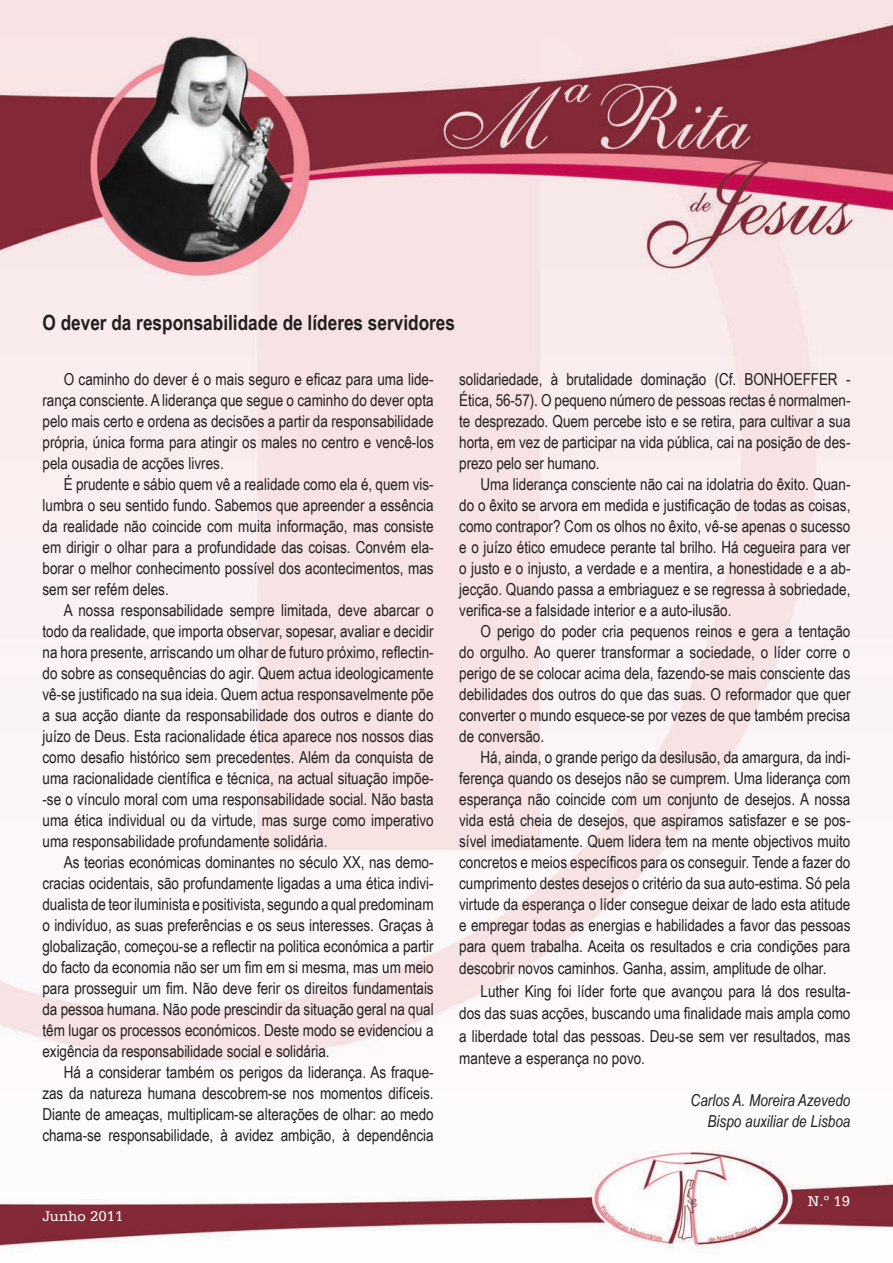
<style>
.page{position:relative;width:893px;height:1263px;background:#fff}
.page>*{position:absolute;margin:0;border:0;box-sizing:border-box;transform-origin:0 0}
.t1{font:700 21px "Arial Narrow";color:#231f20}
.t2{font:16.5px/21px "Arial Narrow";color:#231f20;text-align:justify}
.t3{font:italic 16.5px "Arial Narrow";color:#231f20}
.t4{font:15px "Serifa Std";color:#fff}
</style>
<div class="page">
<img style="left:0;top:0;width:893px;height:1254px">
<p class="t1" style="left:42px;top:307px;width:414px">O dever da responsabilidade de líderes servidores</p>
<p class="t2" style="left:42px;top:368px;width:393px;text-indent:21px">O caminho do dever é o mais seguro e eficaz para uma lide&shy;rança consciente. A liderança que segue o caminho do dever opta pelo mais certo e ordena as decisões a partir da responsabilidade própria, única forma para atingir os males no centro e vencê-los pela ousadia de acções livres.</p>
<p class="t2" style="left:42px;top:473px;width:393px;text-indent:21px">É prudente e sábio quem vê a realidade como ela é, quem vis&shy;lumbra o seu sentido fundo. Sabemos que apreender a essência da realidade não coincide com muita informação, mas consiste em dirigir o olhar para a profundidade das coisas. Convém ela&shy;borar o melhor conhecimento possível dos acontecimentos, mas sem ser refém deles.</p>
<p class="t2" style="left:42px;top:599px;width:393px;text-indent:21px">A nossa responsabilidade sempre limitada, deve abarcar o todo da realidade, que importa observar, sopesar, avaliar e decidir na hora presente, arriscando um olhar de futuro próximo, reflectin&shy;do sobre as consequências do agir. Quem actua ideologicamente vê-se justificado na sua ideia. Quem actua responsavelmente põe a sua acção diante da responsabilidade dos outros e diante do juízo de Deus. Esta racionalidade ética aparece nos nossos dias como desafio histórico sem precedentes. Além da conquista de uma racionalidade científica e técnica, na actual situação impõe--se o vínculo moral com uma responsabilidade social. Não basta uma ética individual ou da virtude, mas surge como imperativo uma responsabilidade profundamente solidária.</p>
<p class="t2" style="left:42px;top:851px;width:393px;text-indent:21px">As teorias económicas dominantes no século XX, nas demo&shy;cracias ocidentais, são profundamente ligadas a uma ética indivi&shy;dualista de teor iluminista e positivista, segundo a qual predominam o indivíduo, as suas preferências e os seus interesses. Graças à globalização, começou-se a reflectir na politica económica a partir do facto da economia não ser um fim em si mesma, mas um meio para prosseguir um fim. Não deve ferir os direitos fundamentais da pessoa humana. Não pode prescindir da situação geral na qual têm lugar os processos económicos. Deste modo se evidenciou a exigência da responsabilidade social e solidária.</p>
<p class="t2" style="left:42px;top:1061px;width:393px;text-indent:21px">Há a considerar também os perigos da liderança. As fraque&shy;zas da natureza humana descobrem-se nos momentos difíceis.<br>Diante de ameaças, multiplicam-se alterações de olhar: ao medo chama-se responsabilidade, à avidez ambição, à dependência</p>
<p class="t4" style="left:42px;top:1207px;width:82px">Junho 2011</p>
<p class="t2" style="left:459px;top:368px;width:393px">solidariedade, à brutalidade dominação (Cf. BONHOEFFER - Ética, 56-57). O pequeno número de pessoas rectas é normalmen&shy;te desprezado. Quem percebe isto e se retira, para cultivar a sua horta, em vez de participar na vida pública, cai na posição de des&shy;prezo pelo ser humano.</p>
<p class="t2" style="left:459px;top:473px;width:393px;text-indent:21px">Uma liderança consciente não cai na idolatria do êxito. Quan&shy;do o êxito se arvora em medida e justificação de todas as coisas, como contrapor? Com os olhos no êxito, vê-se apenas o sucesso e o juízo ético emudece perante tal brilho. Há cegueira para ver o justo e o injusto, a verdade e a mentira, a honestidade e a ab&shy;jecção. Quando passa a embriaguez e se regressa à sobriedade, verifica-se a falsidade interior e a auto-ilusão.</p>
<p class="t2" style="left:459px;top:620px;width:393px;text-indent:21px">O perigo do poder cria pequenos reinos e gera a tentação do orgulho. Ao querer transformar a sociedade, o líder corre o perigo de se colocar acima dela, fazendo-se mais consciente das debilidades dos outros do que das suas. O reformador que quer converter o mundo esquece-se por vezes de que também precisa de conversão.</p>
<p class="t2" style="left:459px;top:746px;width:393px;text-indent:21px">Há, ainda, o grande perigo da desilusão, da amargura, da indi&shy;ferença quando os desejos não se cumprem. Uma liderança com esperança não coincide com um conjunto de desejos. A nossa vida está cheia de desejos, que aspiramos satisfazer e se pos&shy;sível imediatamente. Quem lidera tem na mente objectivos muito concretos e meios específicos para os conseguir. Tende a fazer do cumprimento destes desejos o critério da sua auto-estima. Só pela virtude da esperança o líder consegue deixar de lado esta atitude e empregar todas as energias e habilidades a favor das pessoas para quem trabalha. Aceita os resultados e cria condições para</p>
<p class="t2" style="left:459px;top:957px;width:369px">descobrir novos caminhos. Ganha, assim, amplitude de olhar.</p>
<p class="t2" style="left:459px;top:979px;width:393px;line-height:22.5px;text-indent:21px">Luther King foi líder forte que avançou para lá dos resulta&shy;dos das suas acções, buscando uma finalidade mais ampla como a liberdade total das pessoas. Deu-se sem ver resultados, mas manteve a esperança no povo.</p>
<p class="t3" style="left:690px;top:1089px;width:161px">Carlos A. Moreira Azevedo</p>
<p class="t3" style="left:707px;top:1110px;width:144px">Bispo auxiliar de Lisboa</p>
<p class="t4" style="left:808px;top:1192px;width:44px">N.º 19</p>
</div>
